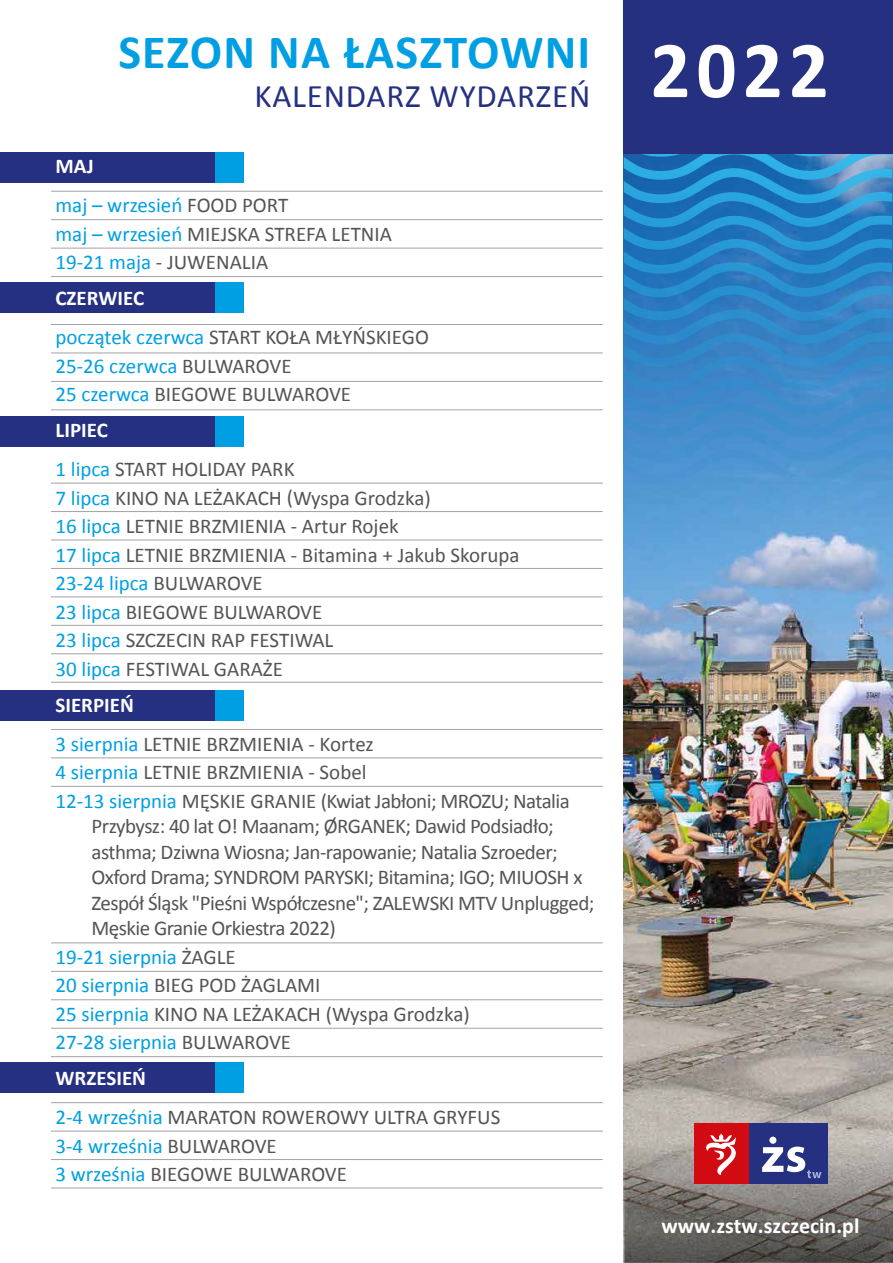
<style>
.page{position:relative;width:893px;height:1263px;background:#fff}
.page>*{position:absolute;margin:0;border:0;box-sizing:border-box;transform-origin:0 0}
.t1{font:700 81.45px "Calibri";color:#fff}
.t2{font:700 48px "Calibri";letter-spacing:.025em;color:#009fe3}
.t3{font:33px "Calibri";letter-spacing:.025em;color:#253081}
.t4{font:700 21.9px "Calibri";color:#fff}
.t5{font:21px/28.5px "Calibri";color:#545454}
.t6{font:21px/25.5px "Calibri";letter-spacing:-.025em;color:#545454}
.t7{font:21px/39px "Calibri";color:#009fe3}
.s1{font-weight:700;color:#fff}
.s2{color:#545454}
.s3{color:#009fe3}
</style>
<div class="page">
<img style="left:623px;top:154px;width:270px;height:1109px">
<svg style="left:624px;top:154px;width:268px;height:386px;background:#3a8bca"></svg>
<div style="left:0;top:283px;width:215px;height:30px;background:#253081"></div>
<div style="left:215px;top:283px;width:28px;height:30px;background:#009fe3"></div>
<div style="left:0;top:416px;width:215px;height:30px;background:#253081"></div>
<div style="left:215px;top:416px;width:28px;height:30px;background:#009fe3"></div>
<div style="left:0;top:690px;width:215px;height:31px;background:#253081"></div>
<div style="left:215px;top:690px;width:28px;height:31px;background:#009fe3"></div>
<div style="left:0;top:1063px;width:215px;height:30px;background:#253081"></div>
<div style="left:215px;top:1063px;width:28px;height:30px;background:#009fe3"></div>
<div style="left:0;top:152px;width:215px;height:30px;background:#253081"></div>
<div style="left:215px;top:152px;width:28px;height:30px;background:#009fe3"></div>
<hr style="left:51px;top:483px;width:552px;height:1px;background:#a3a3a3">
<hr style="left:51px;top:511px;width:552px;height:1px;background:#a3a3a3">
<hr style="left:51px;top:540px;width:552px;height:1px;background:#a3a3a3">
<hr style="left:51px;top:568px;width:552px;height:1px;background:#a3a3a3">
<hr style="left:51px;top:597px;width:552px;height:1px;background:#a3a3a3">
<hr style="left:51px;top:625px;width:552px;height:1px;background:#a3a3a3">
<hr style="left:51px;top:653px;width:552px;height:1px;background:#a3a3a3">
<hr style="left:51px;top:682px;width:552px;height:1px;background:#a3a3a3">
<hr style="left:51px;top:191px;width:552px;height:1px;background:#a3a3a3">
<hr style="left:51px;top:219px;width:552px;height:1px;background:#a3a3a3">
<hr style="left:51px;top:248px;width:552px;height:1px;background:#a3a3a3">
<hr style="left:51px;top:276px;width:552px;height:1px;background:#a3a3a3">
<hr style="left:51px;top:324px;width:552px;height:1px;background:#a3a3a3">
<hr style="left:51px;top:353px;width:552px;height:1px;background:#a3a3a3">
<hr style="left:51px;top:381px;width:552px;height:1px;background:#a3a3a3">
<hr style="left:51px;top:410px;width:552px;height:1px;background:#a3a3a3">
<hr style="left:51px;top:729px;width:552px;height:1px;background:#a3a3a3">
<hr style="left:51px;top:758px;width:552px;height:1px;background:#a3a3a3">
<hr style="left:51px;top:786px;width:552px;height:1px;background:#a3a3a3">
<hr style="left:51px;top:943px;width:552px;height:1px;background:#a3a3a3">
<hr style="left:51px;top:971px;width:552px;height:1px;background:#a3a3a3">
<hr style="left:51px;top:999px;width:552px;height:1px;background:#a3a3a3">
<hr style="left:51px;top:1028px;width:552px;height:1px;background:#a3a3a3">
<hr style="left:51px;top:1056px;width:552px;height:1px;background:#a3a3a3">
<hr style="left:51px;top:1102px;width:552px;height:1px;background:#a3a3a3">
<hr style="left:51px;top:1131px;width:552px;height:1px;background:#a3a3a3">
<hr style="left:51px;top:1159px;width:552px;height:1px;background:#a3a3a3">
<hr style="left:51px;top:1188px;width:552px;height:1px;background:#a3a3a3">
<div style="left:694px;top:1123px;width:56px;height:60px;background:#d20a11"></div>
<div style="left:750px;top:1123px;width:77px;height:60px;background:#253081"></div>
<svg style="left:624px;top:1134px;width:269px;height:129px;background:#7b6c70"></svg>
<div style="left:623px;top:0;width:270px;height:154px;background:#253081"></div>
<h2 class="t2" style="left:118px;top:22px;width:474px">SEZON NA ŁASZTOWNI</h2>
<h3 class="t3" style="left:254px;top:76px;width:337px">KALENDARZ WYDARZEŃ</h3>
<p class="t7" style="left:56px;top:147px;width:234px"><span class="s1">MAJ<br></span>maj – wrzesień <span class="s2">FOOD PORT</span></p>
<p class="t5" style="left:56px;top:220px;width:338px"><span class="s3">maj – wrzesień</span> MIEJSKA STREFA LETNIA<br><span class="s3">19-21 maja</span> - JUWENALIA</p>
<p class="t5" style="left:56px;top:279px;width:375px;line-height:39px"><span class="s1">CZERWIEC<br></span><span class="s3">początek czerwca</span> START KOŁA MŁYŃSKIEGO</p>
<p class="t5" style="left:56px;top:352px;width:297px"><span class="s3">25-26 czerwca</span> BULWAROVE<br><span class="s3">25 czerwca</span> BIEGOWE BULWAROVE</p>
<p class="t5" style="left:56px;top:411px;width:241px;line-height:39px"><span class="s1">LIPIEC<br></span><span class="s3">1 lipca</span> START HOLIDAY PARK</p>
<p class="t5" style="left:56px;top:484px;width:466px"><span class="s3">7 lipca</span> KINO NA LEŻAKACH (Wyspa Grodzka)<br><span class="s3">16 lipca</span> LETNIE BRZMIENIA - Artur Rojek<br><span class="s3">17 lipca</span> LETNIE BRZMIENIA - Bitamina + Jakub Skorupa <span class="s3">23-24 lipca</span> BULWAROVE<br><span class="s3">23 lipca</span> BIEGOWE BULWAROVE<br><span class="s3">23 lipca</span> SZCZECIN RAP FESTIWAL<br><span class="s3">30 lipca</span> FESTIWAL GARAŻE</p>
<p class="t5" style="left:56px;top:685px;width:320px;line-height:39px"><span class="s1">SIERPIEŃ<br></span><span class="s3">3 sierpnia</span> LETNIE BRZMIENIA - Kortez</p>
<p class="t5" style="left:56px;top:758px;width:516px"><span class="s3">4 sierpnia</span> LETNIE BRZMIENIA - Sobel<br><span class="s3">12-13 sierpnia</span> MĘSKIE GRANIE (Kwiat Jabłoni; MROZU; Natalia</p>
<p class="t6" style="left:92px;top:813px;width:504px">Przybysz: 40 lat O! Maanam; ØRGANEK; Dawid Podsiadło; asthma; Dziwna Wiosna; Jan-rapowanie; Natalia Szroeder; Oxford Drama; SYNDROM PARYSKI; Bitamina; IGO; MIUOSH x Zespół Śląsk "Pieśni Współczesne"; ZALEWSKI MTV Unplugged; Męskie Granie Orkiestra 2022)</p>
<p class="t5" style="left:56px;top:942px;width:416px"><span class="s3">19-21 sierpnia</span> ŻAGLE<br><span class="s3">20 sierpnia</span> BIEG POD ŻAGLAMI<br><span class="s3">25 sierpnia</span> KINO NA LEŻAKACH (Wyspa Grodzka)<br><span class="s3">27-28 sierpnia</span> BULWAROVE</p>
<p class="t5" style="left:56px;top:1059px;width:446px;line-height:39px"><span class="s1">WRZESIEŃ<br></span><span class="s3">2-4 września</span> MARATON ROWEROWY ULTRA GRYFUS</p>
<p class="t5" style="left:56px;top:1131px;width:293px"><span class="s3">3-4 września</span> BULWAROVE<br><span class="s3">3 września</span> BIEGOWE BULWAROVE</p>
<h1 class="t1" style="left:650px;top:18px;width:180px">2022</h1>
<p class="t4" style="left:662px;top:1211px;width:199px">www.zstw.szczecin.pl</p>
</div>
